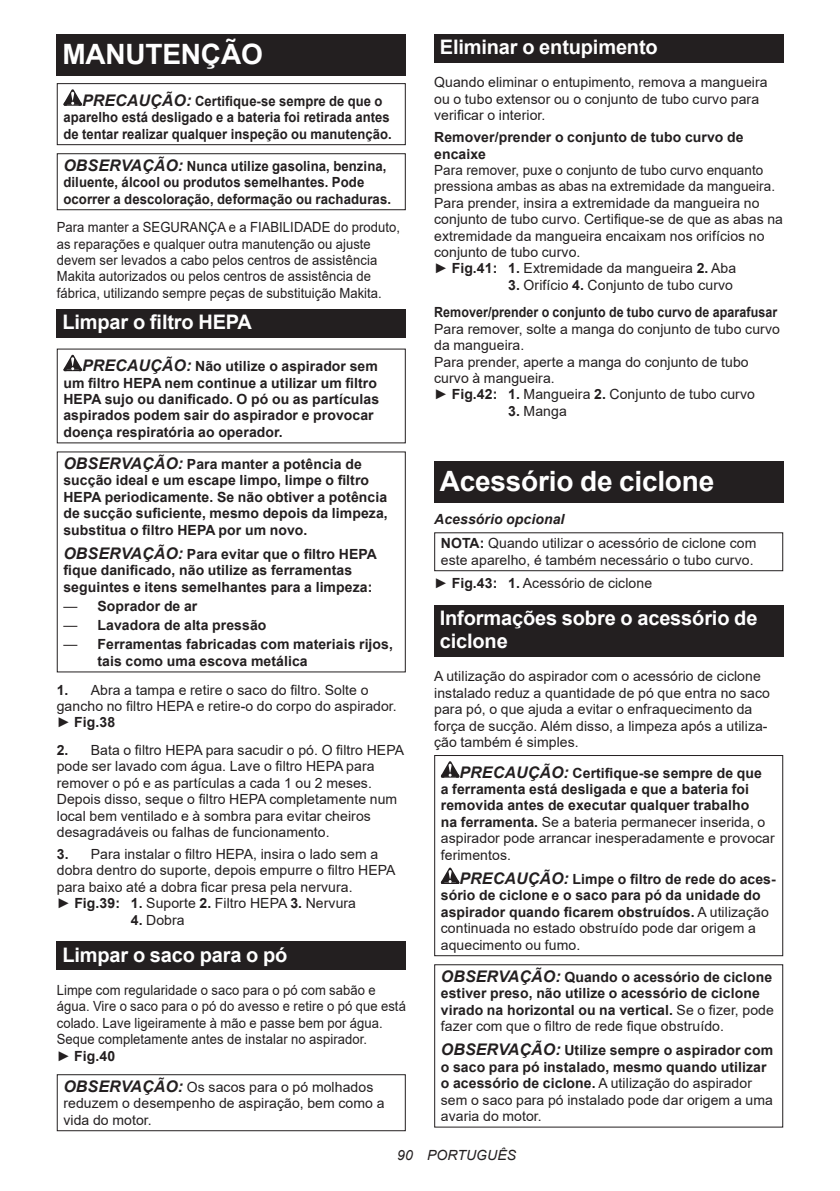
<style>
.page{position:relative;width:840px;height:1191px;background:#fff}
.page>*{position:absolute;margin:0;border:0;box-sizing:border-box;transform-origin:0 0}
.t1{font:700 28px "Arial";letter-spacing:-.01em;color:#fff}
.t2{font:700 20px/23.4px "Arial";letter-spacing:-.01em;color:#fff}
.t3{font:700 14px/16.4px "Arial";letter-spacing:.005em;color:#231f20}
.t4{font:14px/16.4px "Arial";letter-spacing:.005em;color:#231f20}
.t5{font:14px/16.4px "Arial";letter-spacing:.005em;color:#231f20;scale:.93 1}
.t6{font:14px/16.4px "Arial";letter-spacing:.005em;color:#231f20;scale:.96 1}
.t7{font:700 14px/16.4px "Arial";letter-spacing:.005em;color:#231f20;scale:.93 1}
.t8{font:700 14px/16.4px "Arial";letter-spacing:.005em;color:#231f20;scale:.94 1}
.t9{font:italic 14px "Arial";letter-spacing:.005em;color:#231f20}
.s1{font-style:italic;font-size:16px}
.s2{font-weight:400}
.s3{font-weight:700}
.s4{font-weight:700;font-style:italic;font-size:16px}
.s5{font-weight:700;font-style:italic}
</style>
<div class="page">
<div style="left:57px;top:34px;width:348px;height:41px;background:#231f20"></div>
<svg style="left:63px;top:89px;width:19px;height:17px"></svg>
<div style="left:57px;top:83px;width:348px;height:62px;border:1px solid #231f20"></div>
<div style="left:57px;top:153px;width:348px;height:57px;border:1px solid #231f20"></div>
<div style="left:57px;top:309px;width:348px;height:29px;background:#231f20"></div>
<svg style="left:63px;top:355px;width:19px;height:16px"></svg>
<div style="left:57px;top:941px;width:348px;height:29px;background:#231f20"></div>
<div style="left:57px;top:1074px;width:348px;height:57px;border:1px solid #231f20"></div>
<div style="left:434px;top:34px;width:348px;height:29px;background:#231f20"></div>
<div style="left:434px;top:461px;width:348px;height:41px;background:#231f20"></div>
<div style="left:434px;top:532px;width:348px;height:39px;border:1px solid #231f20"></div>
<div style="left:434px;top:604px;width:348px;height:52px;background:#231f20"></div>
<svg style="left:440px;top:761px;width:19px;height:16px"></svg>
<svg style="left:440px;top:867px;width:19px;height:17px"></svg>
<div style="left:434px;top:755px;width:348px;height:201px;border:1px solid #231f20"></div>
<div style="left:434px;top:964px;width:348px;height:163px;border:1px solid #231f20"></div>
<h1 class="t1" style="left:62px;top:34px;width:202px">MANUTENÇÃO</h1>
<p class="t7" style="left:63px;top:93px;width:354px;text-indent:19px"><span class="s1">PRECAUÇÃO:</span> Certifique-se sempre de que o aparelho está desligado e a bateria foi retirada antes de tentar realizar qualquer inspeção ou manutenção.</p>
<p class="t8" style="left:63px;top:158px;width:350px"><span class="s1">OBSERVAÇÃO:</span> Nunca utilize gasolina, benzina, diluente, álcool ou produtos semelhantes. Pode ocorrer a descoloração, deformação ou rachaduras.</p>
<p class="t5" style="left:57px;top:219px;width:370px">Para manter a SEGURANÇA e a FIABILIDADE do produto, as reparações e qualquer outra manutenção ou ajuste devem ser levados a cabo pelos centros de assistência Makita autorizados ou pelos centros de assistência de fábrica, utilizando sempre peças de substituição Makita.</p>
<h2 class="t2" style="left:62px;top:311px;width:191px">Limpar o filtro HEPA</h2>
<p class="t3" style="left:63px;top:358px;width:317px;text-indent:19px"><span class="s1">PRECAUÇÃO:</span> Não utilize o aspirador sem um filtro HEPA nem continue a utilizar um filtro HEPA sujo ou danificado. O pó ou as partículas aspirados podem sair do aspirador e provocar doença respiratória ao operador.</p>
<p class="t3" style="left:63px;top:456px;width:326px"><span class="s1">OBSERVAÇÃO:</span> Para manter a potência de sucção ideal e um escape limpo, limpe o filtro HEPA periodicamente. Se não obtiver a potência de sucção suficiente, mesmo depois da limpeza, substitua o filtro HEPA por um novo.</p>
<p class="t3" style="left:63px;top:546px;width:315px"><span class="s1">OBSERVAÇÃO:</span> Para evitar que o filtro HEPA fique danificado, não utilize as ferramentas seguintes e itens semelhantes para a limpeza:</p>
<p class="t3" style="left:63px;top:598px;width:135px"><span class="s2">—</span> Soprador de ar</p>
<p class="t3" style="left:63px;top:617px;width:204px"><span class="s2">—</span> Lavadora de alta pressão</p>
<p class="t3" style="left:97px;top:636px;width:297px;text-indent:-34px"><span class="s2">—</span> Ferramentas fabricadas com materiais rijos, tais como uma escova metálica</p>
<p class="t4" style="left:57px;top:681px;width:341px"><span class="s3">1.</span> Abra a tampa e retire o saco do filtro. Solte o gancho no filtro HEPA e retire-o do corpo do aspirador. ► <span class="s3">Fig.38</span></p>
<p class="t4" style="left:57px;top:742px;width:348px"><span class="s3">2.</span> Bata o filtro HEPA para sacudir o pó. O filtro HEPA pode ser lavado com água. Lave o filtro HEPA para remover o pó e as partículas a cada 1 ou 2 meses.<br>Depois disso, seque o filtro HEPA completamente num local bem ventilado e à sombra para evitar cheiros desagradáveis ou falhas de funcionamento.</p>
<p class="t4" style="left:57px;top:845px;width:340px"><span class="s3">3.</span> Para instalar o filtro HEPA, insira o lado sem a dobra dentro do suporte, depois empurre o filtro HEPA para baixo até a dobra ficar presa pela nervura.<br>► <span class="s3">Fig.39: 1.</span> Suporte <span class="s3">2.</span> Filtro HEPA <span class="s3">3.</span> Nervura</p>
<p class="t4" style="left:131px;top:911px;width:55px"><span class="s3">4.</span> Dobra</p>
<h2 class="t2" style="left:62px;top:943px;width:226px">Limpar o saco para o pó</h2>
<p class="t5" style="left:57px;top:981px;width:377px">Limpe com regularidade o saco para o pó com sabão e água. Vire o saco para o pó do avesso e retire o pó que está colado. Lave ligeiramente à mão e passe bem por água.<br>Seque completamente antes de instalar no aspirador.<br>► <span class="s3">Fig.40</span></p>
<p class="t4" style="left:63px;top:1078px;width:322px"><span class="s4">OBSERVAÇÃO:</span> Os sacos para o pó molhados reduzem o desempenho de aspiração, bem como a vida do motor.</p>
<h2 class="t2" style="left:439px;top:36px;width:219px">Eliminar o entupimento</h2>
<p class="t4" style="left:434px;top:74px;width:335px">Quando eliminar o entupimento, remova a mangueira ou o tubo extensor ou o conjunto de tubo curvo para verificar o interior.</p>
<p class="t3" style="left:434px;top:129px;width:311px">Remover/prender o conjunto de tubo curvo de encaixe</p>
<p class="t6" style="left:434px;top:162px;width:365px">Para remover, puxe o conjunto de tubo curvo enquanto pressiona ambas as abas na extremidade da mangueira.<br>Para prender, insira a extremidade da mangueira no conjunto de tubo curvo. Certifique-se de que as abas na extremidade da mangueira encaixam nos orifícios no conjunto de tubo curvo.<br>► <span class="s3">Fig.41: 1.</span> Extremidade da mangueira <span class="s3">2.</span> Aba</p>
<p class="t3" style="left:434px;top:271px;width:344px;line-height:27.8px;text-indent:74px">3. <span class="s2">Orifício</span> 4. <span class="s2">Conjunto de tubo curvo<br></span>Remover/prender o conjunto de tubo curvo de aparafusar</p>
<p class="t4" style="left:434px;top:321px;width:347px">Para remover, solte a manga do conjunto de tubo curvo da mangueira.<br>Para prender, aperte a manga do conjunto de tubo curvo à mangueira.<br>► <span class="s3">Fig.42: 1.</span> Mangueira <span class="s3">2.</span> Conjunto de tubo curvo</p>
<p class="t4" style="left:508px;top:402px;width:60px"><span class="s3">3.</span> Manga</p>
<h1 class="t1" style="left:439px;top:461px;width:276px">Acessório de ciclone</h1>
<p class="t4" style="left:440px;top:507px;width:317px;line-height:23.8px;text-indent:-7px"><span class="s5">Acessório opcional<br></span><span class="s3">NOTA:</span> Quando utilizar o acessório de ciclone com</p>
<p class="t4" style="left:434px;top:548px;width:321px;line-height:23px;text-indent:7px">este aparelho, é também necessário o tubo curvo. ► <span class="s3">Fig.43: 1.</span> Acessório de ciclone</p>
<h2 class="t2" style="left:439px;top:606px;width:319px">Informações sobre o acessório de ciclone</h2>
<p class="t4" style="left:434px;top:668px;width:337px">A utilização do aspirador com o acessório de ciclone instalado reduz a quantidade de pó que entra no saco para pó, o que ajuda a evitar o enfraquecimento da força de sucção. Além disso, a limpeza após a utiliza&shy;ção também é simples.</p>
<p class="t3" style="left:440px;top:764px;width:335px;text-indent:19px"><span class="s1">PRECAUÇÃO:</span> Certifique-se sempre de que<br>a ferramenta está desligada e que a bateria foi removida antes de executar qualquer trabalho<br>na ferramenta. <span class="s2">Se a bateria permanecer inserida, o aspirador pode arrancar inesperadamente e provocar ferimentos.</span></p>
<p class="t3" style="left:440px;top:871px;width:336px;text-indent:19px"><span class="s1">PRECAUÇÃO:</span> Limpe o filtro de rede do aces&shy;sório de ciclone e o saco para pó da unidade do aspirador quando ficarem obstruídos. <span class="s2">A utilização continuada no estado obstruído pode dar origem a aquecimento ou fumo.</span></p>
<p class="t3" style="left:440px;top:969px;width:334px"><span class="s1">OBSERVAÇÃO:</span> Quando o acessório de ciclone estiver preso, não utilize o acessório de ciclone virado na horizontal ou na vertical. <span class="s2">Se o fizer, pode fazer com que o filtro de rede fique obstruído.</span></p>
<p class="t3" style="left:440px;top:1042px;width:333px"><span class="s1">OBSERVAÇÃO:</span> Utilize sempre o aspirador com o saco para pó instalado, mesmo quando utilizar o acessório de ciclone. <span class="s2">A utilização do aspirador sem o saco para pó instalado pode dar origem a uma avaria do motor.</span></p>
<p class="t9" style="left:397px;top:1146px;width:120px">90 PORTUGUÊS</p>
</div>
